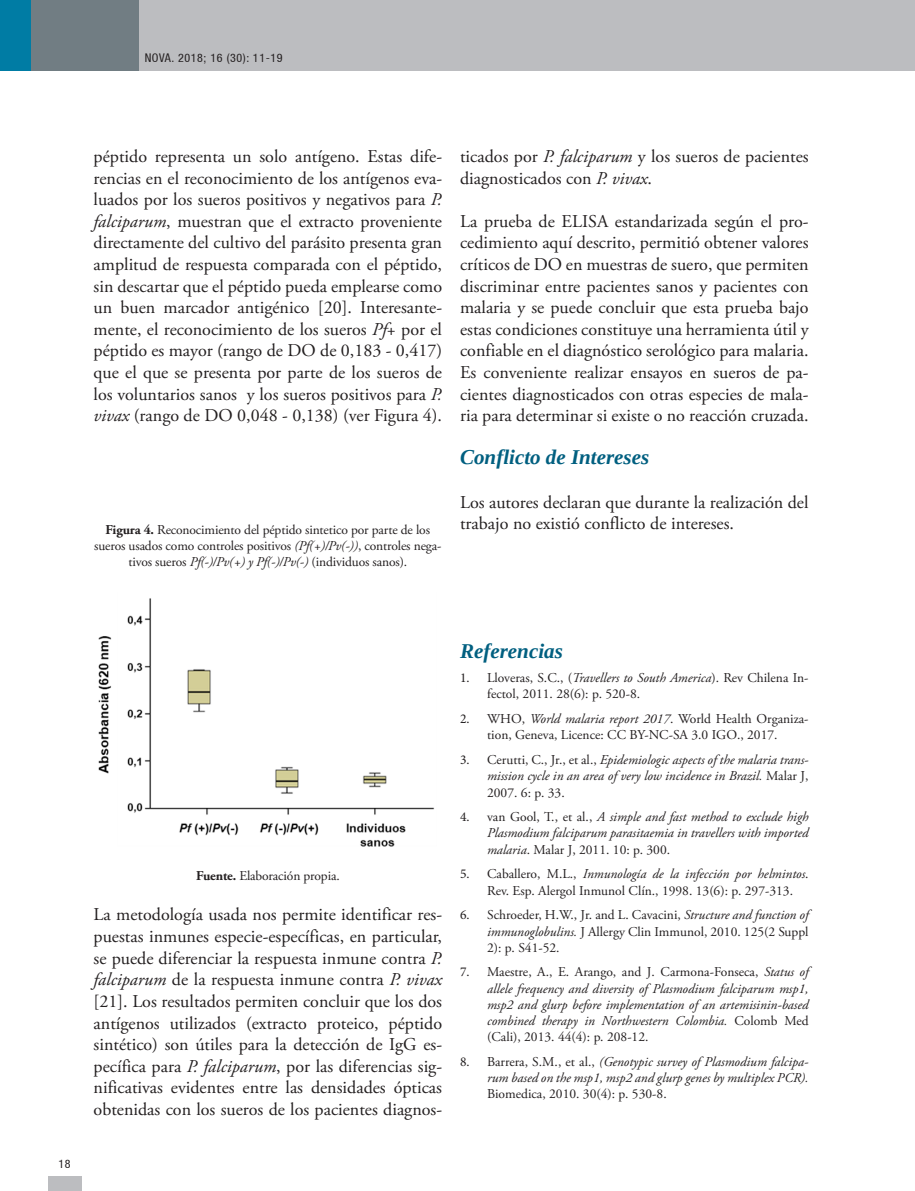
<style>
.page{position:relative;width:915px;height:1191px;background:#fff}
.page>*{position:absolute;margin:0;border:0;box-sizing:border-box;transform-origin:0 0}
.t1{font:italic 700 21px "Liberation Serif";color:#005f80}
.t2{font:18px/21.6px "Adobe Garamond Pro";color:#231f20;text-align:justify}
.t3{font:italic 13.5px/16.2px "Adobe Garamond Pro";color:#231f20;text-align:justify}
.t4{font:13.5px/16.2px "Adobe Garamond Pro";letter-spacing:-.005em;color:#231f20;text-align:center}
.t5{font:condensed 12px "Helvetica 57";letter-spacing:.05em;color:#231f20}
.s1{font-style:italic}
.s2{font-weight:700}
.s3{font-family:"Minion Pro"}
.s4{font-family:"Minion Pro";font-style:normal}
.s5{font-style:normal}
</style>
<div class="page">
<div style="left:48px;top:1175px;width:33px;height:16px;background:#bcbdc0"></div>
<div style="left:0;top:0;width:914px;height:71px;background:#bcbdc0"></div>
<div style="left:0;top:0;width:138px;height:71px;background:#717d83"></div>
<div style="left:0;top:0;width:31px;height:71px;background:#007ca4"></div>
<img style="left:98px;top:598px;width:337px;height:249px">
<p class="t5" style="left:145px;top:51px;width:139px">NOVA. 2018; 16 (30): 11-19</p>
<p class="t2" style="left:94px;top:146px;width:350px">péptido representa un solo antígeno. Estas dife&shy;rencias en el reconocimiento de los antígenos eva&shy;luados por los sueros positivos y negativos para <span class="s1">P. falciparum</span>, muestran que el extracto proveniente directamente del cultivo del parásito presenta gran amplitud de respuesta comparada con el péptido, sin descartar que el péptido pueda emplearse como un buen marcador antigénico [20]. Interesante&shy;mente, el reconocimiento de los sueros <span class="s1">Pf</span>+ por el péptido es mayor (rango de DO de 0,183 - 0,417) que el que se presenta por parte de los sueros de los voluntarios sanos y los sueros positivos para <span class="s1">P. vivax</span> (rango de DO 0,048 - 0,138) (ver Figura 4).</p>
<p class="t4" style="left:94px;top:522px;width:348px"><span class="s2">Figura 4.</span> Reconocimiento del péptido sintetico por parte de los sueros usados como controles positivos <span class="s1">(Pf(+)/Pv(-))</span>, controles nega&shy;tivos sueros <span class="s1">Pf(-)/Pv(+) y Pf(-)/Pv(-)</span> (individuos sanos).</p>
<p class="t2" style="left:460px;top:146px;width:350px">ticados por <span class="s1">P. falciparum</span> y los sueros de pacientes diagnosticados con <span class="s1">P. vivax</span>.</p>
<p class="t2" style="left:460px;top:211px;width:350px">La prueba de ELISA estandarizada según el pro&shy;cedimiento aquí descrito, permitió obtener valores críticos de DO en muestras de suero, que permiten discriminar entre pacientes sanos y pacientes con malaria y se puede concluir que esta prueba bajo estas condiciones constituye una herramienta útil y confiable en el diagnóstico serológico para malaria.<br>Es conveniente realizar ensayos en sueros de pa&shy;cientes diagnosticados con otras especies de mala&shy;ria para determinar si existe o no reacción cruzada.</p>
<p class="t1" style="left:460px;top:444px;width:191px">Conflicto de Intereses</p>
<p class="t2" style="left:460px;top:492px;width:350px">Los autores declaran que durante la realización del trabajo no existió conflicto de intereses.</p>
<p class="t5" style="left:59px;top:1156px;width:14px">18</p>
<p class="t4" style="left:196px;top:868px;width:145px"><span class="s2">Fuente.</span> Elaboración propia.</p>
<p class="t2" style="left:94px;top:904px;width:350px">La metodología usada nos permite identificar res&shy;puestas inmunes especie-específicas, en particular, se puede diferenciar la respuesta inmune contra <span class="s1">P. falciparum</span> de la respuesta inmune contra <span class="s1">P. vivax </span>[21]. Los resultados permiten concluir que los dos antígenos utilizados (extracto proteico, péptido sintético) son útiles para la detección de IgG es&shy;pecífica para <span class="s1">P. falciparum</span>, por las diferencias sig&shy;nificativas evidentes entre las densidades ópticas obtenidas con los sueros de los pacientes diagnos-</p>
<p class="t1" style="left:460px;top:637px;width:104px">Referencias</p>
<p class="t4" style="left:487px;top:670px;width:323px;text-align:left;text-indent:-27px"><span class="s3">1.</span> Lloveras, S.C., (<span class="s1">Travellers to South America</span>). Rev Chilena In&shy;fectol, 2011. 28(6): p. 520-8.</p>
<p class="t4" style="left:460px;top:711px;width:350px"><span class="s3">2.</span> WHO, <span class="s1">World malaria report 2017</span>. World Health Organiza&shy;tion, Geneva, Licence: CC BY-NC-SA 3.0 IGO., 2017.</p>
<p class="t3" style="left:487px;top:752px;width:323px;text-indent:-27px"><span class="s4">3.</span> <span class="s5">Cerutti, C., Jr., et al.,</span> Epidemiologic aspects of the malaria trans&shy;mission cycle in an area of very low incidence in Brazil. <span class="s5">Malar J, 2007. 6: p. 33.</span></p>
<p class="t3" style="left:487px;top:809px;width:323px;text-indent:-27px"><span class="s4">4.</span> <span class="s5">van Gool, T., et al.,</span> A simple and fast method to exclude high Plasmodium falciparum parasitaemia in travellers with imported malaria<span class="s5">. Malar J, 2011. 10: p. 300.</span></p>
<p class="t4" style="left:487px;top:866px;width:323px;text-align:left;text-indent:-27px"><span class="s3">5.</span> Caballero, M.L., <span class="s1">Inmunología de la infección por helmintos</span>.<br>Rev. Esp. Alergol Inmunol Clín., 1998. 13(6): p. 297-313.</p>
<p class="t4" style="left:487px;top:907px;width:323px;text-align:justify;text-indent:-27px"><span class="s3">6.</span> Schroeder, H.W., Jr. and L. Cavacini, <span class="s1">Structure and function of immunoglobulins.</span> J Allergy Clin Immunol, 2010. 125(2 Suppl 2): p. S41-52.</p>
<p class="t3" style="left:487px;top:964px;width:323px;text-indent:-27px"><span class="s4">7.</span> <span class="s5">Maestre, A., E. Arango, and J. Carmona-Fonseca,</span> Status of allele frequency and diversity of Plasmodium falciparum msp1, msp2 and glurp before implementation of an artemisinin-based combined therapy in Northwestern Colombia. <span class="s5">Colomb Med (Cali), 2013. 44(4): p. 208-12.</span></p>
<p class="t3" style="left:487px;top:1054px;width:323px;text-indent:-27px"><span class="s4">8.</span> <span class="s5">Barrera, S.M., et al.,</span> (Genotypic survey of Plasmodium falcipa&shy;rum based on the msp1, msp2 and glurp genes by multiplex PCR).<br><span class="s5">Biomedica, 2010. 30(4): p. 530-8.</span></p>
</div>
